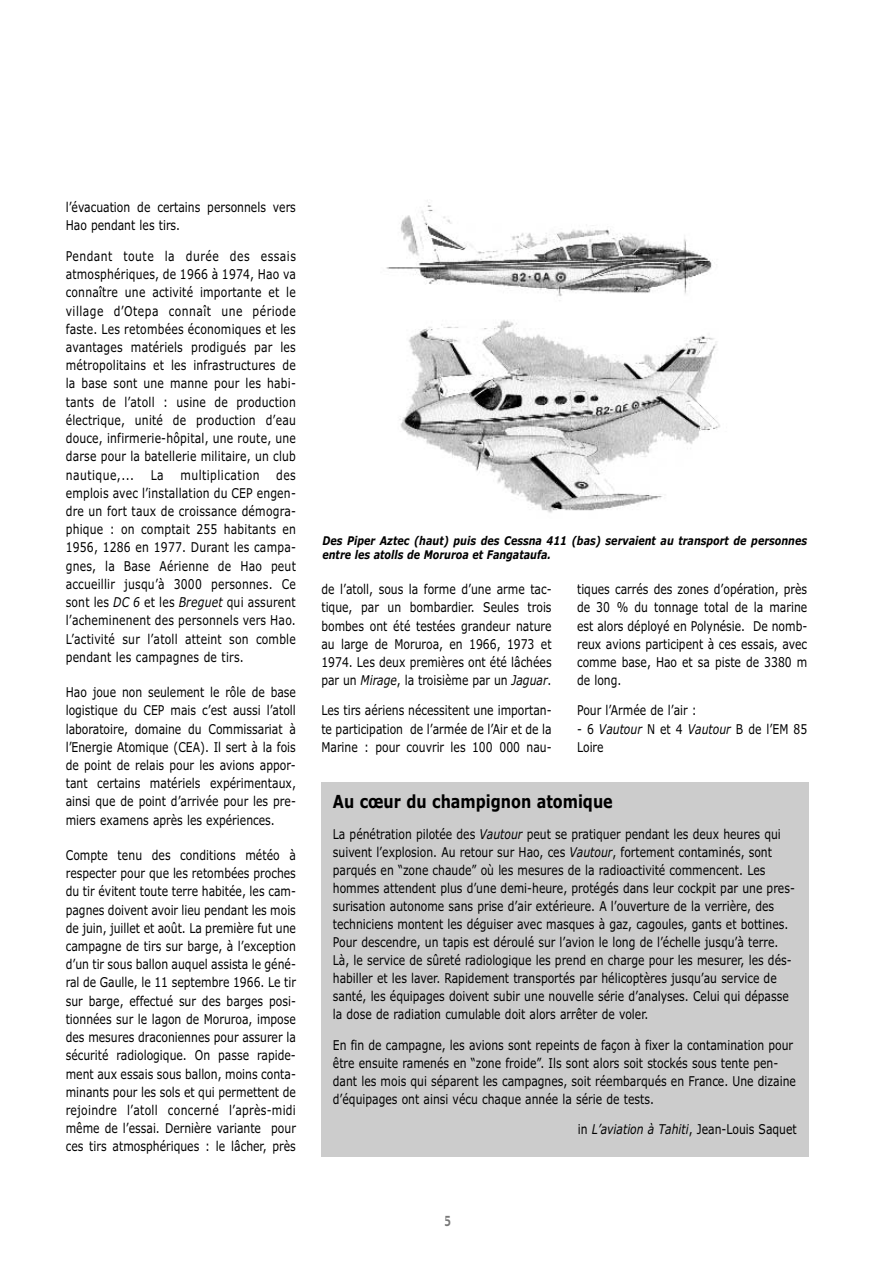
<style>
.page{position:relative;width:893px;height:1263px;background:#fff}
.page>*{position:absolute;margin:0;border:0;box-sizing:border-box;transform-origin:0 0}
.t1{font:700 18px "Verdana";color:#000;scale:.8 1}
.t2{font:13.5px/18.1px "Verdana";color:#000;text-align:justify;scale:.8 1}
.t3{font:13.5px "Gadget";color:#777;scale:.8 1}
.t4{font:italic 700 12px/13.5px "Verdana";color:#000;scale:.8 1}
.s1{font-style:italic}
</style>
<div class="page">
<img style="left:386px;top:205px;width:334px;height:308px">
<div style="left:321px;top:782px;width:487px;height:375px;background:#ccc"></div>
<p class="t2" style="left:66px;top:199px;width:289px">l’évacuation de certains personnels vers<br>Hao pendant les tirs.</p>
<p class="t2" style="left:66px;top:248px;width:289px">Pendant toute la durée des essais atmosphériques, de 1966 à 1974, Hao va connaître une activité importante et le village d’Otepa connaît une période faste. Les retombées économiques et les avantages matériels prodigués par les métropolitains et les infrastructures de la base sont une manne pour les habi&shy;tants de l’atoll : usine de production électrique, unité de production d’eau douce, infirmerie-hôpital, une route, une darse pour la batellerie militaire, un club nautique,... La multiplication des emplois avec l’installation du CEP engen&shy;dre un fort taux de croissance démogra&shy;phique : on comptait 255 habitants en 1956, 1286 en 1977. Durant les campa&shy;gnes, la Base Aérienne de Hao peut accueillir jusqu’à 3000 personnes. Ce sont les <span class="s1">DC 6</span> et les <span class="s1">Breguet</span> qui assurent l’acheminenent des personnels vers Hao.<br>L’activité sur l’atoll atteint son comble pendant les campagnes de tirs.</p>
<p class="t2" style="left:66px;top:684px;width:289px">Hao joue non seulement le rôle de base logistique du CEP mais c’est aussi l’atoll laboratoire, domaine du Commissariat à l’Energie Atomique (CEA). Il sert à la fois de point de relais pour les avions appor&shy;tant certains matériels expérimentaux, ainsi que de point d’arrivée pour les pre&shy;miers examens après les expériences.</p>
<p class="t2" style="left:66px;top:847px;width:289px">Compte tenu des conditions météo à respecter pour que les retombées proches du tir évitent toute terre habitée, les cam&shy;pagnes doivent avoir lieu pendant les mois de juin, juillet et août. La première fut une campagne de tirs sur barge, à l’exception d’un tir sous ballon auquel assista le géné&shy;ral de Gaulle, le 11 septembre 1966. Le tir sur barge, effectué sur des barges posi&shy;tionnées sur le lagon de Moruroa, impose des mesures draconiennes pour assurer la sécurité radiologique. On passe rapide&shy;ment aux essais sous ballon, moins conta&shy;minants pour les sols et qui permettent de rejoindre l’atoll concerné l’après-midi même de l’essai. Dernière variante pour ces tirs atmosphériques : le lâcher, près</p>
<p class="t4" style="left:322px;top:535px;width:607px">Des Piper Aztec (haut) puis des Cessna 411 (bas) servaient au transport de personnes entre les atolls de Moruroa et Fangataufa.</p>
<p class="t2" style="left:321px;top:581px;width:289px">de l’atoll, sous la forme d’une arme tac&shy;tique, par un bombardier. Seules trois bombes ont été testées grandeur nature au large de Moruroa, en 1966, 1973 et 1974. Les deux premières ont été lâchées par un <span class="s1">Mirage</span>, la troisième par un <span class="s1">Jaguar</span>.</p>
<p class="t2" style="left:321px;top:703px;width:289px">Les tirs aériens nécessitent une importan&shy;te participation de l’armée de l’Air et de la Marine : pour couvrir les 100 000 nau-</p>
<p class="t2" style="left:577px;top:581px;width:289px">tiques carrés des zones d’opération, près de 30 % du tonnage total de la marine est alors déployé en Polynésie. De nomb&shy;reux avions participent à ces essais, avec comme base, Hao et sa piste de 3380 m de long.</p>
<p class="t2" style="left:577px;top:703px;width:151px">Pour l’Armée de l’air :</p>
<p class="t2" style="left:577px;top:721px;width:289px">- 6 <span class="s1">Vautour</span> N et 4 <span class="s1">Vautour</span> B de l’EM 85<br>Loire</p>
<h1 class="t1" style="left:333px;top:794px;width:351px">Au cœur du champignon atomique</h1>
<p class="t2" style="left:333px;top:826px;width:579px;text-align:left">La pénétration pilotée des <span class="s1">Vautour</span> peut se pratiquer pendant les deux heures qui suivent l’explosion. Au retour sur Hao, ces <span class="s1">Vautour</span>, fortement contaminés, sont parqués en “zone chaude” où les mesures de la radioactivité commencent. Les hommes attendent plus d’une demi-heure, protégés dans leur cockpit par une pres&shy;surisation autonome sans prise d’air extérieure. A l’ouverture de la verrière, des techniciens montent les déguiser avec masques à gaz, cagoules, gants et bottines.<br>Pour descendre, un tapis est déroulé sur l’avion le long de l’échelle jusqu’à terre.<br>Là, le service de sûreté radiologique les prend en charge pour les mesurer, les dés&shy;habiller et les laver. Rapidement transportés par hélicoptères jusqu’au service de santé, les équipages doivent subir une nouvelle série d’analyses. Celui qui dépasse la dose de radiation cumulable doit alors arrêter de voler.</p>
<p class="t2" style="left:333px;top:1037px;width:580px;text-align:left">En fin de campagne, les avions sont repeints de façon à fixer la contamination pour être ensuite ramenés en “zone froide”. Ils sont alors soit stockés sous tente pen&shy;dant les mois qui séparent les campagnes, soit réembarqués en France. Une dizaine d’équipages ont ainsi vécu chaque année la série de tests.</p>
<p class="t2" style="left:578px;top:1122px;width:275px">in <span class="s1">L’aviation à Tahiti</span>, Jean-Louis Saquet</p>
<p class="t3" style="left:444px;top:1216px;width:10px">5</p>
</div>
